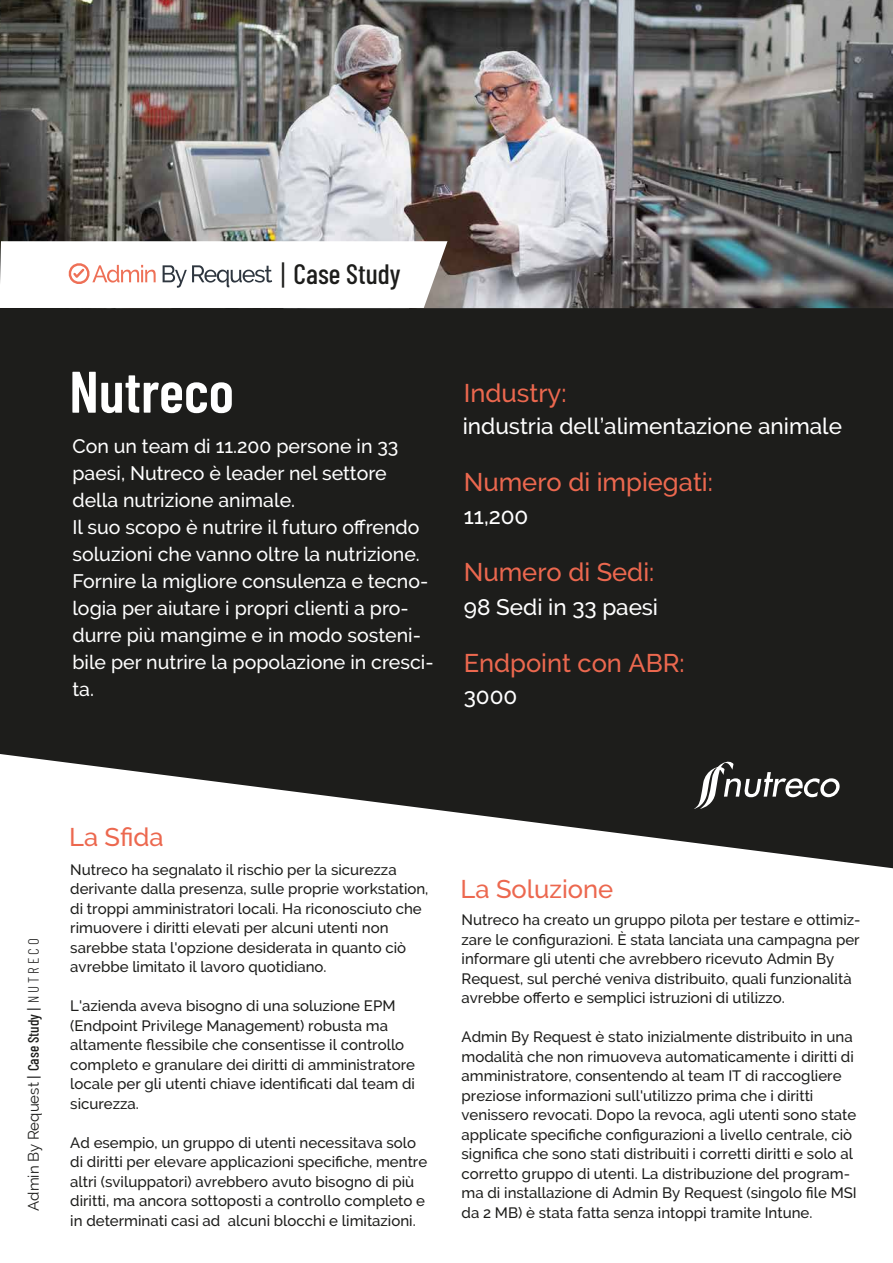
<style>
.page{position:relative;width:893px;height:1263px;background:#fff}
.page>*{position:absolute;margin:0;border:0;box-sizing:border-box;transform-origin:0 0}
.t1{font:600 58.5px "Barlow Condensed";color:#fff}
.t2{font:500 27.9px "Barlow Condensed";color:#1d1d1b}
.t3{font:500 25.5px "Raleway";color:#ec684f}
.t4{font:500 22.5px "Raleway";color:#fff}
.t5{font:500 19.5px/27px "Raleway";color:#fff}
.t6{font:500 15px/19.5px "Raleway";color:#1d1d1b}
.t7{font:15px "Raleway";color:#1d1d1b}
.s1{font-family:"Raleway"}
.s2{font-weight:500}
.s3{font-family:"Barlow Condensed";font-weight:500}
.s4{font-family:"Barlow Condensed";font-weight:300}
</style>
<div class="page">
<img style="left:0;top:0;width:893px;height:308px">
<svg style="left:0;top:308px;width:893px;height:560px;fill:#1d1d1b"></svg>
<svg style="left:693px;top:760px;width:147px;height:49px"></svg>
<svg style="left:0;top:241px;width:447px;height:67px"></svg>
<h2 class="t2" style="left:280px;top:254px;width:122px"><span class="s1">|</span> Case Study</h2>
<h1 class="t1" style="left:69px;top:350px;width:166px">Nutreco</h1>
<h3 class="t3" style="left:464px;top:378px;width:104px">Industry:</h3>
<p class="t5" style="left:72px;top:432px;width:363px">Con un team di 11.200 persone in 33 paesi, Nutreco è leader nel settore della nutrizione animale.<br>Il suo scopo è nutrire il futuro offrendo soluzioni che vanno oltre la nutrizione.<br>Fornire la migliore consulenza e tecno&shy;logia per aiutare i propri clienti a pro&shy;durre più mangime e in modo sosteni&shy;bile per nutrire la popolazione in cresci&shy;ta.</p>
<h3 class="t4" style="left:463px;top:413px;width:381px">industria dell’alimentazione animale</h3>
<h3 class="t3" style="left:464px;top:467px;width:251px">Numero di impiegati:</h3>
<h3 class="t4" style="left:464px;top:503px;width:66px">11,200</h3>
<h3 class="t3" style="left:464px;top:558px;width:192px">Numero di Sedi:</h3>
<h3 class="t4" style="left:464px;top:594px;width:196px">98 Sedi in 33 paesi</h3>
<h3 class="t3" style="left:464px;top:648px;width:222px">Endpoint con ABR:</h3>
<h3 class="t4" style="left:464px;top:683px;width:55px">3000</h3>
<p class="t7" style="left:25px;top:1210px;width:274px;rotate:-90deg">Admin By Request <span class="s2">|</span> <span class="s3">Case Study</span> <span class="s2">|</span> <span class="s4">N U T R E C O</span></p>
<h3 class="t3" style="left:69px;top:822px;width:96px">La Sfida</h3>
<p class="t6" style="left:70px;top:860px;width:360px">Nutreco ha segnalato il rischio per la sicurezza derivante dalla presenza, sulle proprie workstation, di troppi amministratori locali. Ha riconosciuto che rimuovere i diritti elevati per alcuni utenti non sarebbe stata l'opzione desiderata in quanto ciò avrebbe limitato il lavoro quotidiano.</p>
<p class="t6" style="left:70px;top:996px;width:346px">L'azienda aveva bisogno di una soluzione EPM (Endpoint Privilege Management) robusta ma altamente flessibile che consentisse il controllo completo e granulare dei diritti di amministratore locale per gli utenti chiave identificati dal team di sicurezza.</p>
<p class="t6" style="left:70px;top:1133px;width:358px">Ad esempio, un gruppo di utenti necessitava solo di diritti per elevare applicazioni specifiche, mentre altri (sviluppatori) avrebbero avuto bisogno di più diritti, ma ancora sottoposti a controllo completo e in determinati casi ad alcuni blocchi e limitazioni.</p>
<h3 class="t3" style="left:461px;top:874px;width:154px">La Soluzione</h3>
<p class="t6" style="left:462px;top:910px;width:400px">Nutreco ha creato un gruppo pilota per testare e ottimiz&shy;zare le configurazioni. È stata lanciata una campagna per informare gli utenti che avrebbero ricevuto Admin By Request, sul perché veniva distribuito, quali funzionalità avrebbe offerto e semplici istruzioni di utilizzo.</p>
<p class="t6" style="left:462px;top:1027px;width:397px">Admin By Request è stato inizialmente distribuito in una modalità che non rimuoveva automaticamente i diritti di amministratore, consentendo al team IT di raccogliere preziose informazioni sull'utilizzo prima che i diritti venissero revocati. Dopo la revoca, agli utenti sono state applicate specifiche configurazioni a livello centrale, ciò significa che sono stati distribuiti i corretti diritti e solo al corretto gruppo di utenti. La distribuzione del program&shy;ma di installazione di Admin By Request (singolo file MSI da 2 MB) è stata fatta senza intoppi tramite Intune.</p>
</div>
